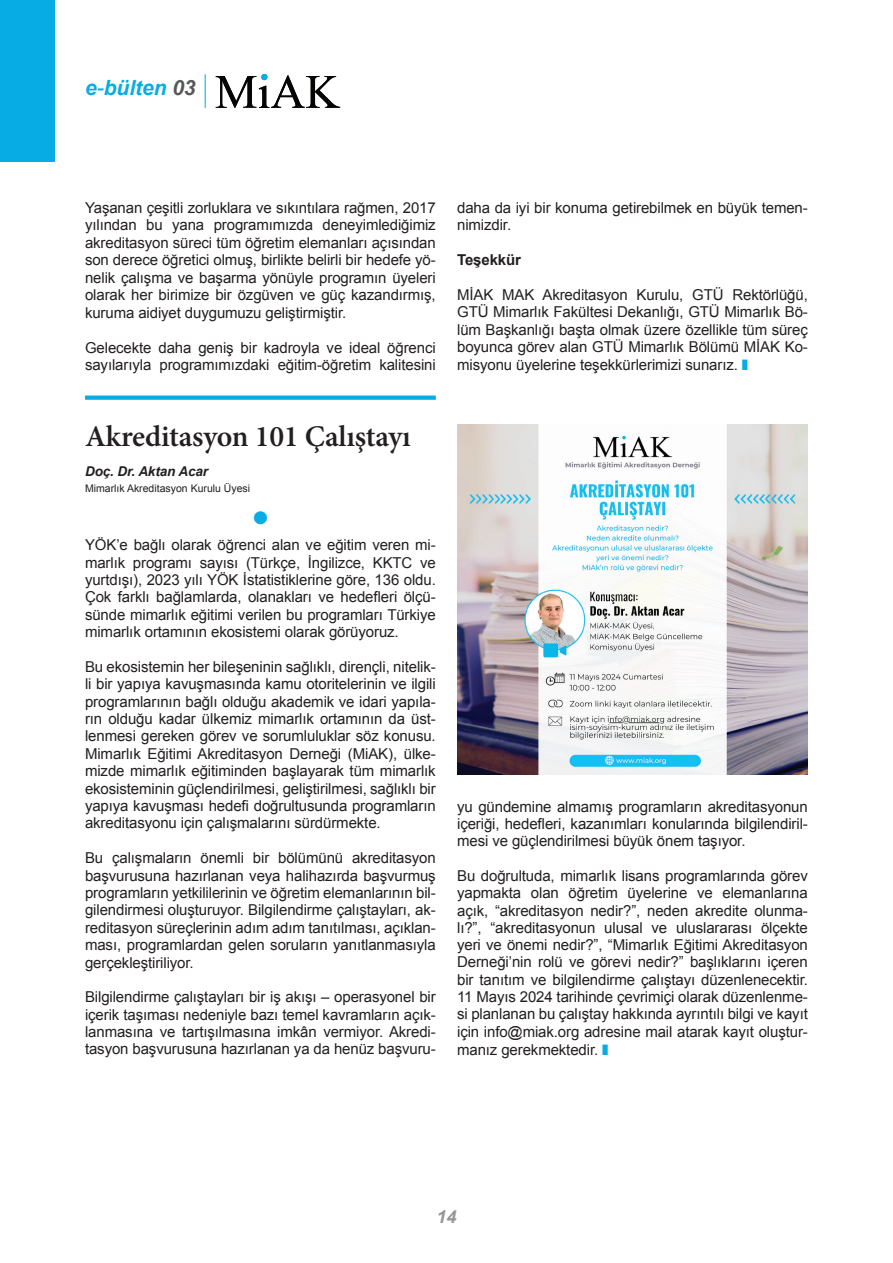
<style>
.page{position:relative;width:893px;height:1263px;background:#fff}
.page>*{position:absolute;margin:0;border:0;box-sizing:border-box;transform-origin:0 0}
.t1{font:600 30px "Minion Pro";letter-spacing:-.01em;color:#231f20}
.t2{font:italic 700 21px "Arial";color:#07ace4}
.t3{font:italic 700 18px "Arial";color:#939598}
.t4{font:18px "Zapf Dingbats E";color:#07ace4}
.t5{font:15px/17.4px "Arial";letter-spacing:-.01em;color:#231f20;text-align:justify}
.t6{font:700 15px "Arial";letter-spacing:-.01em;color:#231f20}
.t7{font:italic 700 13.5px "Arial";letter-spacing:-.01em;color:#231f20}
.t8{font:10.5px "Arial";color:#231f20}
.s1{font-weight:400}
.s2{color:#57585a}
</style>
<div class="page">
<div style="left:0;top:0;width:55px;height:162px;background:#07ace4"></div>
<hr style="left:205px;top:74px;width:1px;height:34px;background:#07ace4">
<svg style="left:216px;top:74px;width:124px;height:34px"></svg>
<div style="left:85px;top:395px;width:351px;height:5px;background:#07ace4"></div>
<img style="left:457px;top:424px;width:351px;height:351px">
<h2 class="t2" style="left:85px;top:74px;width:112px">e<span class="s1">-</span>bülten <span class="s2">03</span></h2>
<p class="t5" style="left:85px;top:199px;width:352px">Yaşanan çeşitli zorluklara ve sıkıntılara rağmen, 2017 yılından bu yana programımızda deneyimlediğimiz akreditasyon süreci tüm öğretim elemanları açısından son derece öğretici olmuş, birlikte belirli bir hedefe yö&shy;nelik çalışma ve başarma yönüyle programın üyeleri olarak her birimize bir özgüven ve güç kazandırmış, kuruma aidiyet duygumuzu geliştirmiştir.</p>
<p class="t5" style="left:85px;top:339px;width:352px">Gelecekte daha geniş bir kadroyla ve ideal öğrenci sayılarıyla programımızdaki eğitim-öğretim kalitesini</p>
<h1 class="t1" style="left:85px;top:415px;width:327px">Akreditasyon 101 Çalıştayı</h1>
<p class="t7" style="left:85px;top:462px;width:125px">Doç. Dr. Aktan Acar</p>
<p class="t8" style="left:85px;top:482px;width:167px">Mimarlık Akreditasyon Kurulu Üyesi</p>
<p class="t4" style="left:253px;top:507px;width:16px">●</p>
<p class="t5" style="left:85px;top:536px;width:352px">YÖK’e bağlı olarak öğrenci alan ve eğitim veren mi&shy;marlık programı sayısı (Türkçe, İngilizce, KKTC ve yurtdışı), 2023 yılı YÖK İstatistiklerine göre, 136 oldu.<br>Çok farklı bağlamlarda, olanakları ve hedefleri ölçü&shy;sünde mimarlık eğitimi verilen bu programları Türkiye mimarlık ortamının ekosistemi olarak görüyoruz.</p>
<p class="t5" style="left:85px;top:658px;width:352px">Bu ekosistemin her bileşeninin sağlıklı, dirençli, nitelik&shy;li bir yapıya kavuşmasında kamu otoritelerinin ve ilgili programlarının bağlı olduğu akademik ve idari yapıla&shy;rın olduğu kadar ülkemiz mimarlık ortamının da üst&shy;lenmesi gereken görev ve sorumluluklar söz konusu.<br>Mimarlık Eğitimi Akreditasyon Derneği (MiAK), ülke&shy;mizde mimarlık eğitiminden başlayarak tüm mimarlık ekosisteminin güçlendirilmesi, geliştirilmesi, sağlıklı bir yapıya kavuşması hedefi doğrultusunda programların akreditasyonu için çalışmalarını sürdürmekte.</p>
<p class="t5" style="left:85px;top:849px;width:352px">Bu çalışmaların önemli bir bölümünü akreditasyon başvurusuna hazırlanan veya halihazırda başvurmuş programların yetkililerinin ve öğretim elemanlarının bil&shy;gilendirmesi oluşturuyor. Bilgilendirme çalıştayları, ak&shy;reditasyon süreçlerinin adım adım tanıtılması, açıklan&shy;ması, programlardan gelen soruların yanıtlanmasıyla gerçekleştiriliyor.</p>
<p class="t5" style="left:85px;top:988px;width:352px">Bilgilendirme çalıştayları bir iş akışı – operasyonel bir içerik taşıması nedeniyle bazı temel kavramların açık&shy;lanmasına ve tartışılmasına imkân vermiyor. Akredi&shy;tasyon başvurusuna hazırlanan ya da henüz başvuru-</p>
<p class="t5" style="left:457px;top:199px;width:352px">daha da iyi bir konuma getirebilmek en büyük temen&shy;nimizdir.</p>
<p class="t6" style="left:457px;top:250px;width:65px">Teşekkür</p>
<p class="t5" style="left:457px;top:286px;width:352px">MİAK MAK Akreditasyon Kurulu, GTÜ Rektörlüğü, GTÜ Mimarlık Fakültesi Dekanlığı, GTÜ Mimarlık Bö&shy;lüm Başkanlığı başta olmak üzere özellikle tüm süreç boyunca görev alan GTÜ Mimarlık Bölümü MİAK Ko&shy;misyonu üyelerine teşekkürlerimizi sunarız.</p>
<p class="t5" style="left:457px;top:798px;width:352px">yu gündemine almamış programların akreditasyonun içeriği, hedefleri, kazanımları konularında bilgilendiril&shy;mesi ve güçlendirilmesi büyük önem taşıyor.</p>
<p class="t5" style="left:457px;top:867px;width:352px">Bu doğrultuda, mimarlık lisans programlarında görev yapmakta olan öğretim üyelerine ve elemanlarına açık, “akreditasyon nedir?”, neden akredite olunma&shy;lı?”, “akreditasyonun ulusal ve uluslararası ölçekte yeri ve önemi nedir?”, “Mimarlık Eğitimi Akreditasyon Derneği’nin rolü ve görevi nedir?” başlıklarını içeren bir tanıtım ve bilgilendirme çalıştayı düzenlenecektir.<br>11 Mayıs 2024 tarihinde çevrimiçi olarak düzenlenme&shy;si planlanan bu çalıştay hakkında ayrıntılı bilgi ve kayıt için info@miak.org adresine mail atarak kayıt oluştur&shy;manız gerekmektedir.</p>
<p class="t3" style="left:437px;top:1204px;width:21px">14</p>
</div>
